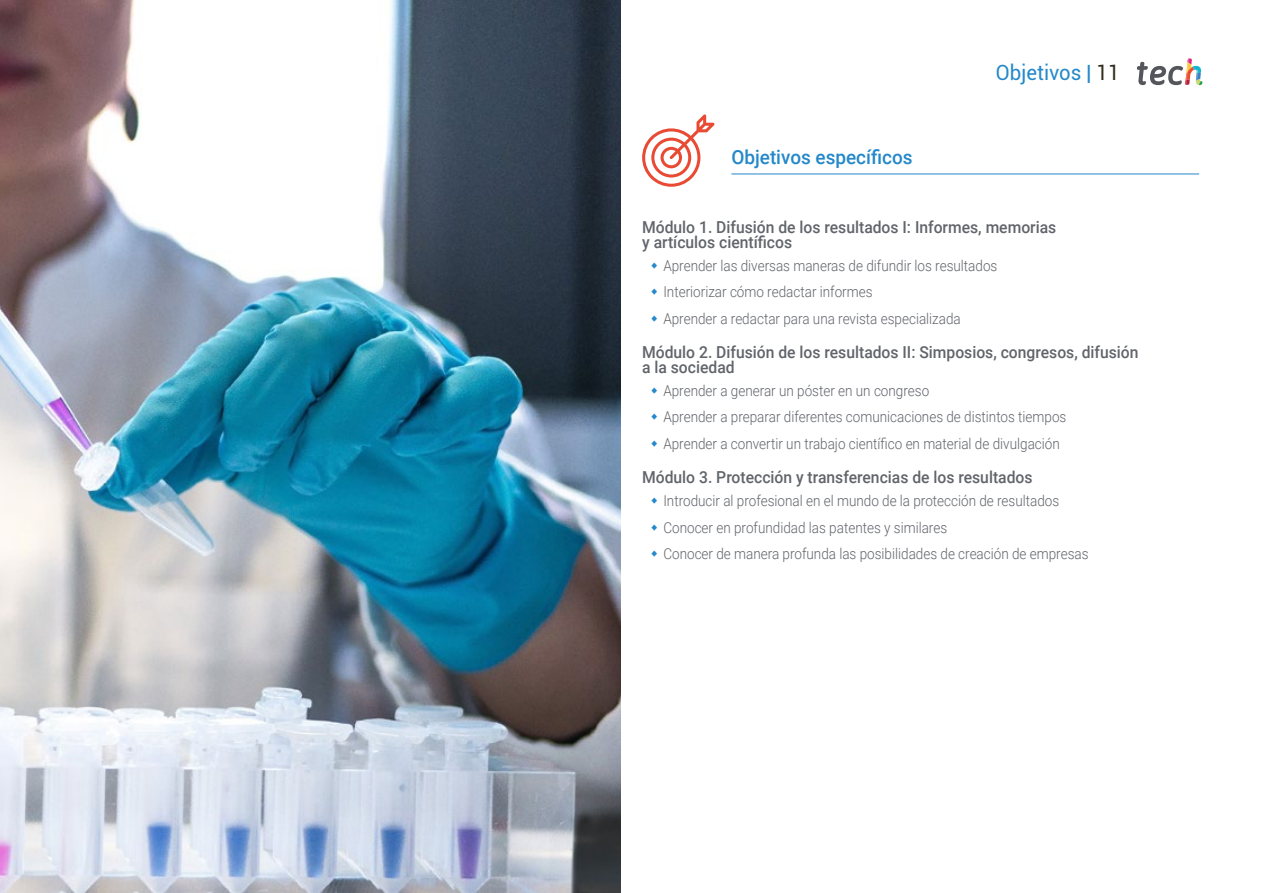
<style>
.page{position:relative;width:1263px;height:893px;background:#fff}
.page>*{position:absolute;margin:0;border:0;box-sizing:border-box;transform-origin:0 0}
.t1{font:21px "Roboto";color:#2488c9}
.t2{font:500 19.5px "Roboto";color:#2488c9}
.t3{font:500 16.5px/15px "Roboto";color:#61646a;scale:.95 1}
.t4{font:300 15px/26.7px "Roboto";color:#61646a;scale:.9 1}
.s1{color:#312e20}
</style>
<div class="page">
<hr style="left:731px;top:174px;width:468px;height:1px;background:#2488c9">
<svg style="left:642px;top:114px;width:72px;height:73px"></svg>
<svg style="left:1137px;top:58px;width:65px;height:28px"></svg>
<img style="left:0;top:0;width:621px;height:893px">
<h2 class="t2" style="left:731px;top:144px;width:183px">Objetivos específicos</h2>
<h1 class="t1" style="left:996px;top:57px;width:125px">Objetivos | <span class="s1">11</span></h1>
<p class="t3" style="left:642px;top:219px;width:437px">Módulo 1. Difusión de los resultados I: Informes, memorias y artículos científicos</p>
<p class="t4" style="left:663px;top:251px;width:373px">Aprender las diversas maneras de difundir los resultados<br>Interiorizar cómo redactar informes<br>Aprender a redactar para una revista especializada</p>
<p class="t3" style="left:642px;top:344px;width:524px">Módulo 2. Difusión de los resultados II: Simposios, congresos, difusión a la sociedad</p>
<p class="t4" style="left:663px;top:376px;width:449px">Aprender a generar un póster en un congreso<br>Aprender a preparar diferentes comunicaciones de distintos tiempos<br>Aprender a convertir un trabajo científico en material de divulgación</p>
<p class="t3" style="left:642px;top:469px;width:412px">Módulo 3. Protección y transferencias de los resultados</p>
<p class="t4" style="left:663px;top:487px;width:474px">Introducir al profesional en el mundo de la protección de resultados<br>Conocer en profundidad las patentes y similares<br>Conocer de manera profunda las posibilidades de creación de empresas</p>
</div>
